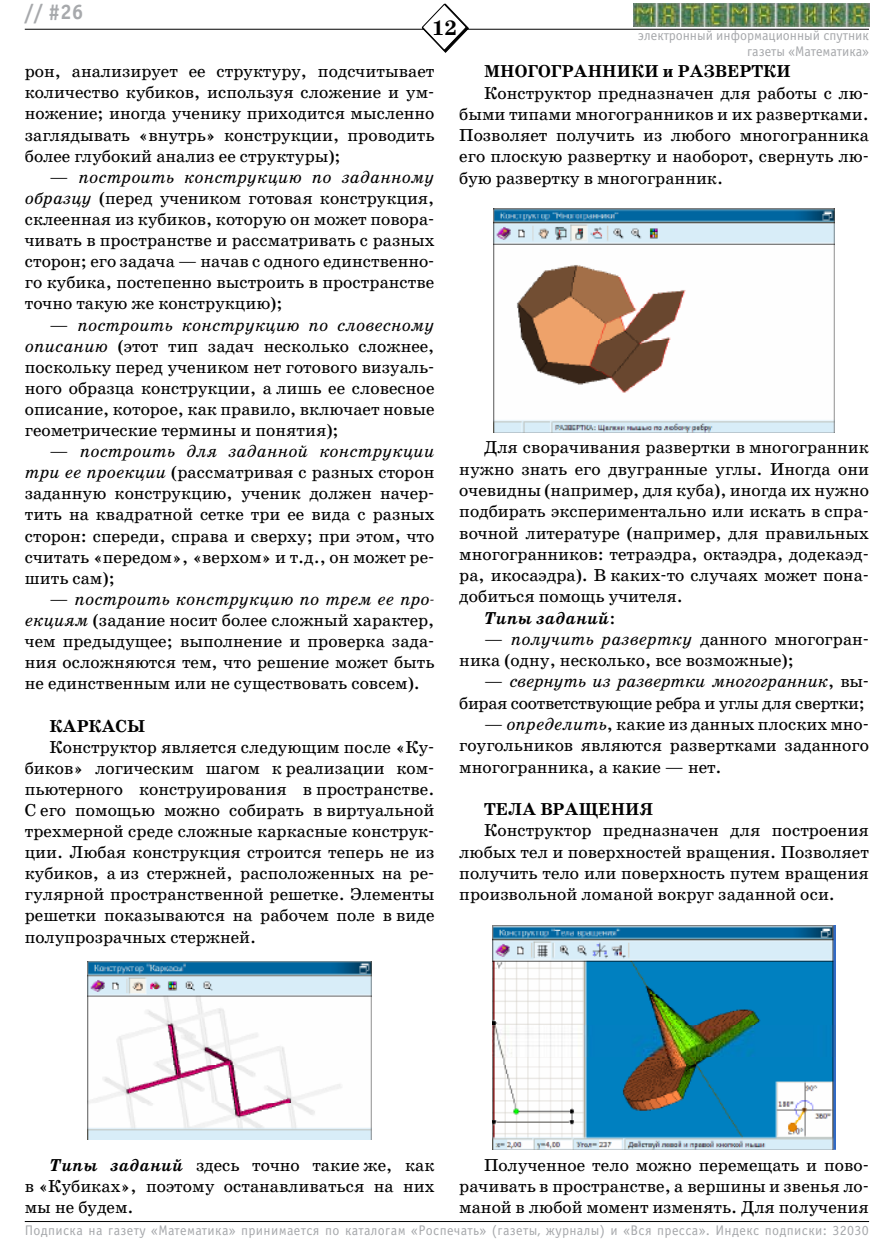
<style>
.page{position:relative;width:874px;height:1241px;background:#fff}
.page>*{position:absolute;margin:0;border:0;box-sizing:border-box;transform-origin:0 0}
.t1{font:700 21px "Officina Sans C";color:#a7a9ac}
.t2{font:700 21px "School";color:#000}
.t3{font:17.5px/21.2px "School";color:#000;text-align:justify}
.t4{font:17.5px/21.2px "School";letter-spacing:-.02em;color:#000;text-align:right}
.t5{font:700 17.5px "School";color:#000}
.t6{font:italic 700 17.5px "School";color:#000}
.t7{font:14px "Officina Sans C";letter-spacing:.025em;color:#a7a9ac}
.t8{font:14px/16.8px "Officina Sans C";color:#a7a9ac;text-align:right}
.s1{font-style:italic}
.s2{font-weight:400;font-style:normal}
.s3{font-weight:700;font-style:italic}
</style>
<div class="page">
<hr style="left:25px;top:29px;width:843px;height:1px;background:#000">
<img style="left:633px;top:4px;width:235px;height:23px">
<svg style="left:421px;top:4px;width:47px;height:49px"></svg>
<hr style="left:25px;top:1220px;width:843px;height:1px;background:#000">
<img style="left:88px;top:961px;width:283px;height:178px">
<img style="left:493px;top:209px;width:340px;height:223px">
<img style="left:492px;top:925px;width:343px;height:224px">
<p class="t1" style="left:25px;top:0;width:60px">// #26</p>
<p class="t2" style="left:432px;top:15px;width:24px">12</p>
<p class="t8" style="left:637px;top:27px;width:232px">электронный информационный спутник газеты «Математика»</p>
<p class="t3" style="left:25px;top:61px;width:411px">рон, анализирует ее структуру, подсчитывает количество кубиков, используя сложение и ум&shy;ножение; иногда ученику приходится мысленно заглядывать «внутрь» конструкции, проводить более глубокий анализ ее структуры);</p>
<p class="t3" style="left:25px;top:166px;width:411px;text-indent:25px">— <span class="s1">построить конструкцию по заданному образцу</span> (перед учеником готовая конструкция, склеенная из кубиков, которую он может повора&shy;чивать в пространстве и рассматривать с разных сторон; его задача — начав с одного единственно&shy;го кубика, постепенно выстроить в пространстве точно такую же конструкцию);</p>
<p class="t3" style="left:25px;top:314px;width:411px;text-indent:25px">— <span class="s1">построить конструкцию по словесному описанию</span> (этот тип задач несколько сложнее, поскольку перед учеником нет готового визуаль&shy;ного образца конструкции, а лишь ее словесное описание, которое, как правило, включает новые геометрические термины и понятия);</p>
<p class="t3" style="left:25px;top:440px;width:411px;text-indent:25px">— <span class="s1">построить для заданной конструкции три ее проекции</span> (рассматривая с разных сторон заданную конструкцию, ученик должен начер&shy;тить на квадратной сетке три ее вида с разных сторон: спереди, справа и сверху; при этом, что считать «передом», «верхом» и т.д., он может ре&shy;шить сам);</p>
<p class="t3" style="left:25px;top:588px;width:411px;text-indent:25px">— <span class="s1">построить конструкцию по трем ее про&shy;екциям</span> (задание носит более сложный характер, чем предыдущее; выполнение и проверка зада&shy;ния осложняются тем, что решение может быть не единственным или не существовать совсем).</p>
<p class="t5" style="left:50px;top:715px;width:97px">КАРКАСЫ</p>
<p class="t3" style="left:25px;top:736px;width:411px;text-indent:25px">Конструктор является следующим после «Ку&shy;биков» логическим шагом к реализации ком&shy;пьютерного конструирования в пространстве.<br>С его помощью можно собирать в виртуальной трехмерной среде сложные каркасные конструк&shy;ции. Любая конструкция строится теперь не из кубиков, а из стержней, расположенных на ре&shy;гулярной пространственной решетке. Элементы решетки показываются на рабочем поле в виде полупрозрачных стержней.</p>
<p class="t5" style="left:484px;top:61px;width:308px">МНОГОГРАННИКИ и РАЗВЕРТКИ</p>
<p class="t3" style="left:459px;top:82px;width:411px;text-indent:25px">Конструктор предназначен для работы с лю&shy;быми типами многогранников и их развертками.<br>Позволяет получить из любого многогранника его плоскую развертку и наоборот, свернуть лю&shy;бую развертку в многогранник.</p>
<p class="t3" style="left:484px;top:437px;width:386px">Для сворачивания развертки в многогранник</p>
<p class="t3" style="left:459px;top:458px;width:411px">нужно знать его двугранные углы. Иногда они</p>
<p class="t3" style="left:459px;top:479px;width:411px">очевидны (например, для куба), иногда их нужно</p>
<p class="t3" style="left:459px;top:501px;width:411px">подбирать экспериментально или искать в спра-</p>
<p class="t3" style="left:459px;top:522px;width:411px">вочной литературе (например, для правильных</p>
<p class="t3" style="left:459px;top:543px;width:411px">многогранников: тетраэдра, октаэдра, додекаэд-</p>
<p class="t3" style="left:459px;top:564px;width:411px">ра, икосаэдра). В каких-то случаях может пона-</p>
<p class="t3" style="left:459px;top:586px;width:225px">добиться помощь учителя.</p>
<p class="t6" style="left:484px;top:607px;width:133px">Типы заданий<span class="s2">:</span></p>
<p class="t3" style="left:459px;top:628px;width:411px;text-indent:25px">— <span class="s1">получить развертку</span> данного многогран&shy;ника (одну, несколько, все возможные);</p>
<p class="t4" style="left:459px;top:671px;width:411px">— <span class="s1">свернуть из развертки многогранник</span>, вы&shy;бирая соответствующие ребра и углы для свертки;</p>
<p class="t3" style="left:459px;top:713px;width:411px;text-indent:25px">— <span class="s1">определить</span>, какие из данных плоских мно&shy;гоугольников являются развертками заданного многогранника, а какие — нет.</p>
<p class="t5" style="left:484px;top:798px;width:170px">ТЕЛА ВРАЩЕНИЯ</p>
<p class="t3" style="left:459px;top:819px;width:411px;text-indent:25px">Конструктор предназначен для построения любых тел и поверхностей вращения. Позволяет получить тело или поверхность путем вращения произвольной ломаной вокруг заданной оси.</p>
<p class="t3" style="left:25px;top:1154px;width:411px;text-indent:25px"><span class="s3">Типы заданий</span> здесь точно такие же, как в «Кубиках», поэтому останавливаться на них мы не будем.</p>
<p class="t3" style="left:459px;top:1153px;width:411px;text-indent:25px">Полученное тело можно перемещать и пово&shy;рачивать в пространстве, а вершины и звенья ло&shy;маной в любой момент изменять. Для получения</p>
<p class="t7" style="left:25px;top:1222px;width:845px">Подписка на газету «Математика» принимается по каталогам «Роспечать» (газеты, журналы) и «Вся пресса». Индекс подписки: 32030</p>
</div>
